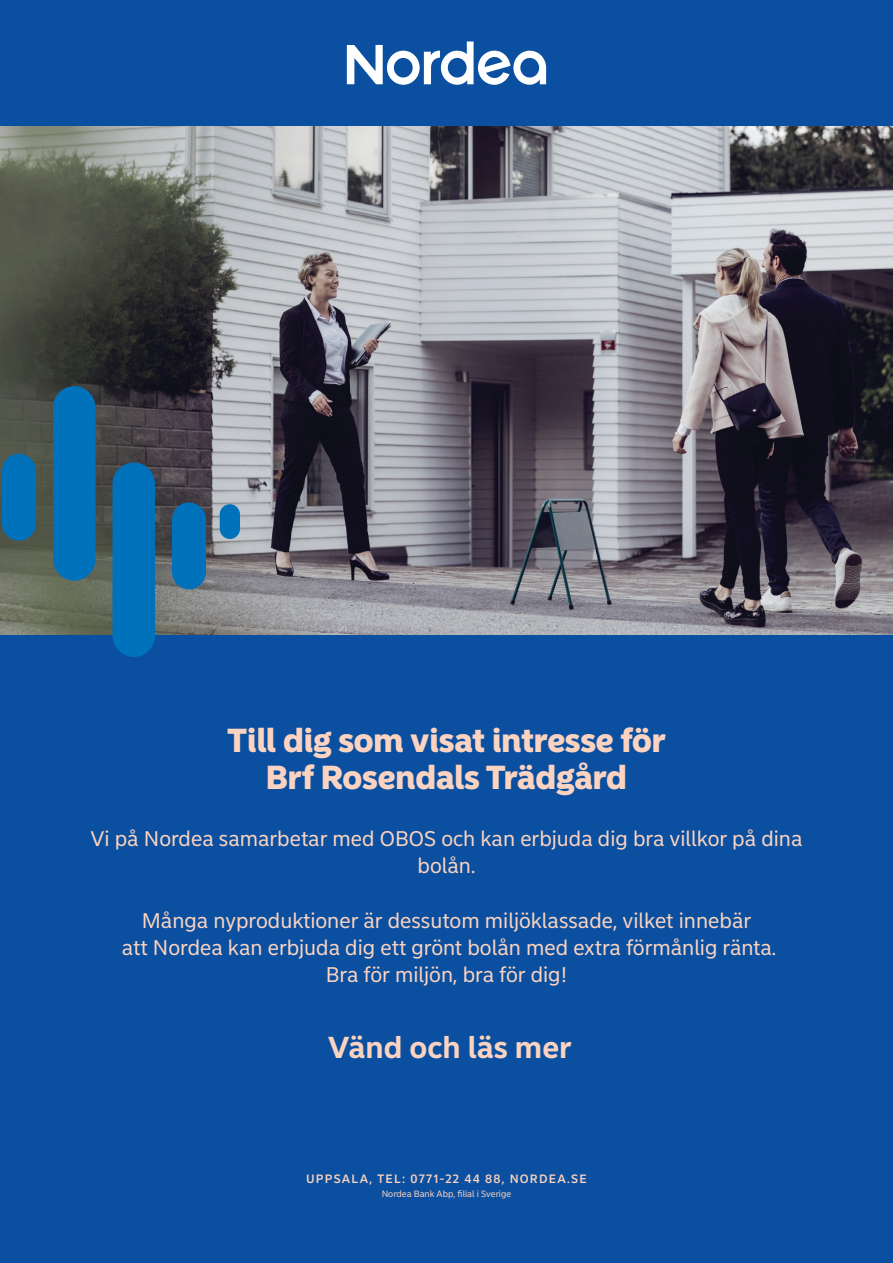
<style>
.page{position:relative;width:893px;height:1263px;background:#0b50a0}
.page>*{position:absolute;margin:0;border:0;box-sizing:border-box;transform-origin:0 0}
.t1{font:900 33px/36.3px "Nordea Sans Large";color:#fcd3c0;text-align:center}
.t2{font:700 30px "Nordea Sans Small";color:#fcd3c0}
.t3{font:21px/27.3px "Nordea Sans Small";color:#fcd3c0;text-align:center}
.t4{font:500 12px "Nordea Sans Small";letter-spacing:.1em;color:#fcd3c0}
.t5{font:9px "Nordea Sans Small";color:#fcd3c0}
</style>
<div class="page">
<svg style="left:347px;top:41px;width:199px;height:44px"></svg>
<img style="left:0;top:126px;width:893px;height:508px">
<div style="left:2px;top:454px;width:34px;height:87px;background:#0072bc;border-radius:17px"></div>
<div style="left:220px;top:504px;width:20px;height:35px;background:#0072bc;border-radius:10px"></div>
<div style="left:172px;top:502px;width:34px;height:87px;background:#0072bc;border-radius:17px"></div>
<svg style="left:53px;top:386px;width:43px;height:195px;background:#046fb4"></svg>
<div style="left:113px;top:462px;width:42px;height:195px;background:#0072bc"></div>
<h1 class="t1" style="left:227px;top:723px;width:440px">Till dig som visat intresse för<br>Brf Rosendals Trädgård</h1>
<p class="t3" style="left:90px;top:825px;width:714px">Vi på Nordea samarbetar med OBOS och kan erbjuda dig bra villkor på dina bolån.</p>
<p class="t3" style="left:122px;top:907px;width:656px">Många nyproduktioner är dessutom miljöklassade, vilket innebär<br>att Nordea kan erbjuda dig ett grönt bolån med extra förmånlig ränta.<br>Bra för miljön, bra för dig!</p>
<h2 class="t2" style="left:328px;top:1029px;width:245px">Vänd och läs mer</h2>
<p class="t4" style="left:306px;top:1171px;width:282px">UPPSALA, TEL: 0771-22 44 88, NORDEA.SE</p>
<p class="t5" style="left:382px;top:1189px;width:131px">Nordea Bank Abp, filial i Sverige</p>
</div>
